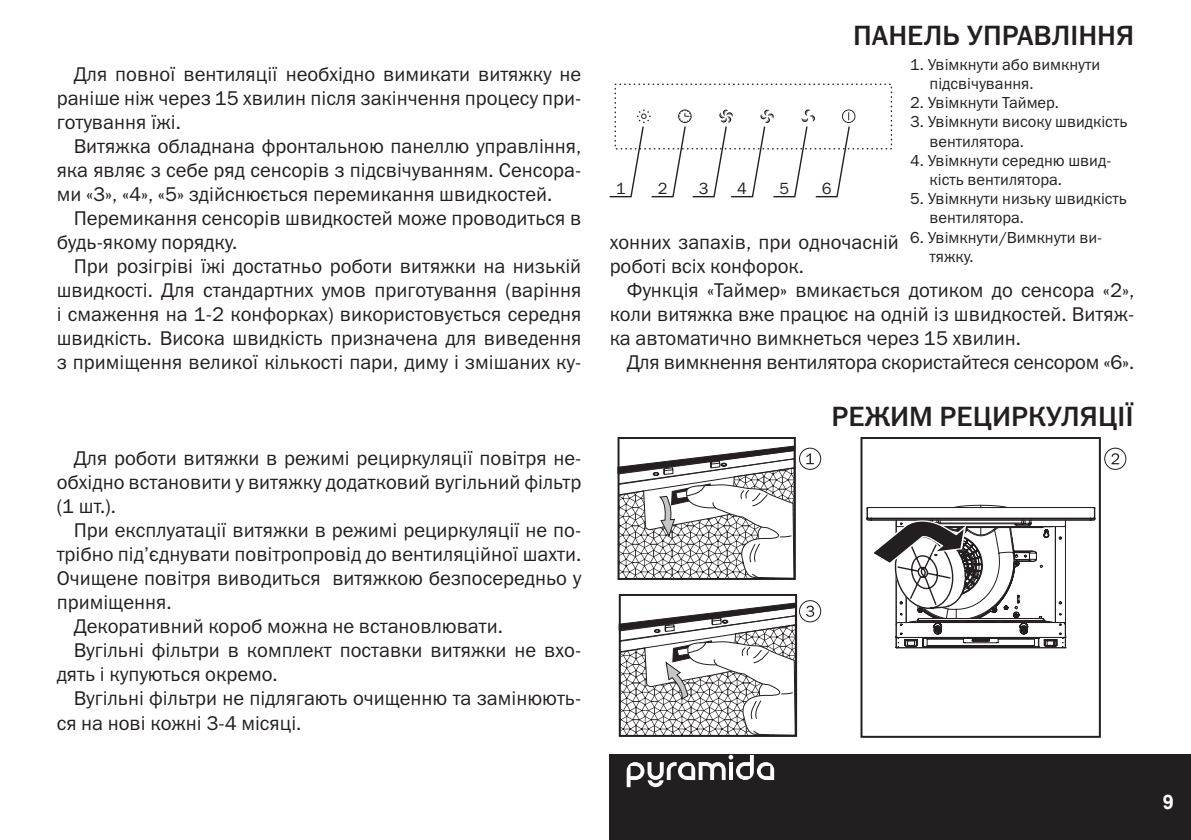
<style>
.page{position:relative;width:1191px;height:840px;background:#fff}
.page>*{position:absolute;margin:0;border:0;box-sizing:border-box;transform-origin:0 0}
.Раздел_Right{font:28px "Franklin Gothic Medium C";color:#231f20}
.Main_text{font:20px/24px "Franklin Gothic Book C";color:#231f20;text-align:justify}
.t1{font:700 20px "Arial";color:#fff}
.t2{font:16.6px "Franklin Gothic";color:#231f20}
.Snosky{font:16px/19.2px "Franklin Gothic Book C";color:#231f20}
</style>
<div class="page">
<div style="left:609px;top:754px;width:582px;height:85px;background:#231f20"></div>
<svg style="left:626px;top:754px;width:148px;height:32px"></svg>
<svg style="left:609px;top:109px;width:246px;height:89px"></svg>
<div style="left:617px;top:437px;width:179px;height:142px;border:2px solid #231f20"></div>
<svg style="left:617px;top:445px;width:178px;height:134px"></svg>
<div style="left:619px;top:593px;width:178px;height:143px;border:2px solid #231f20"></div>
<svg style="left:618px;top:602px;width:178px;height:134px"></svg>
<div style="left:860px;top:437px;width:240px;height:300px;border:2px solid #231f20"></div>
<div style="left:799px;top:447px;width:22px;height:22px;border:1px solid #231f20;border-radius:50%"></div>
<svg style="left:806px;top:453px;width:8px;height:11px"></svg>
<div style="left:1104px;top:447px;width:22px;height:22px;border:1px solid #231f20;border-radius:50%"></div>
<svg style="left:1111px;top:453px;width:8px;height:11px"></svg>
<div style="left:799px;top:599px;width:22px;height:23px;border:1px solid #231f20;border-radius:50%"></div>
<svg style="left:806px;top:605px;width:8px;height:11px"></svg>
<svg style="left:866px;top:504px;width:230px;height:144px"></svg>
<p class="Main_text" style="left:57px;top:62px;width:526px;text-indent:17px">Для повної вентиляції необхідно вимикати витяжку не раніше ніж через 15 хвилин після закінчення процесу при&shy;готування їжі.</p>
<p class="Main_text" style="left:57px;top:134px;width:526px;text-indent:17px">Витяжка обладнана фронтальною панеллю управління, яка являє з себе ряд сенсорів з підсвічуванням. Сенсора&shy;ми «3», «4», «5» здійснюється перемикання швидкостей.</p>
<p class="Main_text" style="left:57px;top:206px;width:526px;text-indent:17px">Перемикання сенсорів швидкостей може проводиться в будь-якому порядку.</p>
<p class="Main_text" style="left:57px;top:254px;width:526px;text-indent:17px">При розігріві їжі достатньо роботи витяжки на низькій швидкості. Для стандартних умов приготування (варіння і смаження на 1-2 конфорках) використовується середня швидкість. Висока швидкість призначена для виведення з приміщення великої кількості пари, диму і змішаних ку-</p>
<p class="Main_text" style="left:57px;top:446px;width:526px;text-indent:17px">Для роботи витяжки в режимі рециркуляції повітря не&shy;обхідно встановити у витяжку додатковий вугільний фільтр (1 шт.).</p>
<p class="Main_text" style="left:57px;top:518px;width:526px;text-indent:17px">При експлуатації витяжки в режимі рециркуляції не по&shy;трібно під’єднувати повітропровід до вентиляційної шахти.<br>Очищене повітря виводиться витяжкою безпосередньо у приміщення.</p>
<p class="Main_text" style="left:74px;top:614px;width:431px">Декоративний короб можна не встановлювати.</p>
<p class="Main_text" style="left:57px;top:638px;width:526px;text-indent:17px">Вугільні фільтри в комплект поставки витяжки не вхо&shy;дять і купуються окремо.</p>
<p class="Main_text" style="left:57px;top:686px;width:526px;text-indent:17px">Вугільні фільтри не підлягають очищенню та замінюють&shy;ся на нові кожні 3-4 місяці.</p>
<p class="Раздел_Right" style="left:853px;top:20px;width:282px">ПАНЕЛЬ УПРАВЛІННЯ</p>
<p class="Snosky" style="left:929px;top:54px;width:172px;text-indent:-19px">1. Увімкнути або вимкнути підсвічування.</p>
<p class="Snosky" style="left:910px;top:93px;width:150px">2. Увімкнути Таймер.</p>
<p class="Snosky" style="left:929px;top:112px;width:199px;text-indent:-19px">3. Увімкнути високу швидкість вентилятора.</p>
<p class="Snosky" style="left:929px;top:150px;width:183px;text-indent:-19px">4. Увімкнути середню швид&shy;кість вентилятора.</p>
<p class="Snosky" style="left:929px;top:189px;width:199px;text-indent:-19px">5. Увімкнути низьку швидкість вентилятора.</p>
<p class="Snosky" style="left:929px;top:227px;width:174px;text-indent:-19px">6. Увімкнути/Вимкнути ви&shy;тяжку.</p>
<p class="t2" style="left:615px;top:178px;width:11px">1</p>
<p class="t2" style="left:657px;top:178px;width:11px">2</p>
<p class="t2" style="left:698px;top:178px;width:11px">3</p>
<p class="t2" style="left:737px;top:178px;width:11px">4</p>
<p class="t2" style="left:779px;top:178px;width:11px">5</p>
<p class="t2" style="left:821px;top:178px;width:11px">6</p>
<p class="Main_text" style="left:609px;top:230px;width:291px">хонних запахів, при одночасній роботі всіх конфорок.</p>
<p class="Main_text" style="left:609px;top:278px;width:526px;text-indent:17px">Функція «Таймер» вмикається дотиком до сенсора «2», коли витяжка вже працює на одній із швидкостей. Витяж&shy;ка автоматично вимкнеться через 15 хвилин.</p>
<p class="Main_text" style="left:626px;top:350px;width:509px">Для вимкнення вентилятора скористайтеся сенсором «6».</p>
<p class="Раздел_Right" style="left:831px;top:400px;width:304px">РЕЖИМ РЕЦИРКУЛЯЦІЇ</p>
<p class="t1" style="left:1162px;top:788px;width:13px">9</p>
</div>
